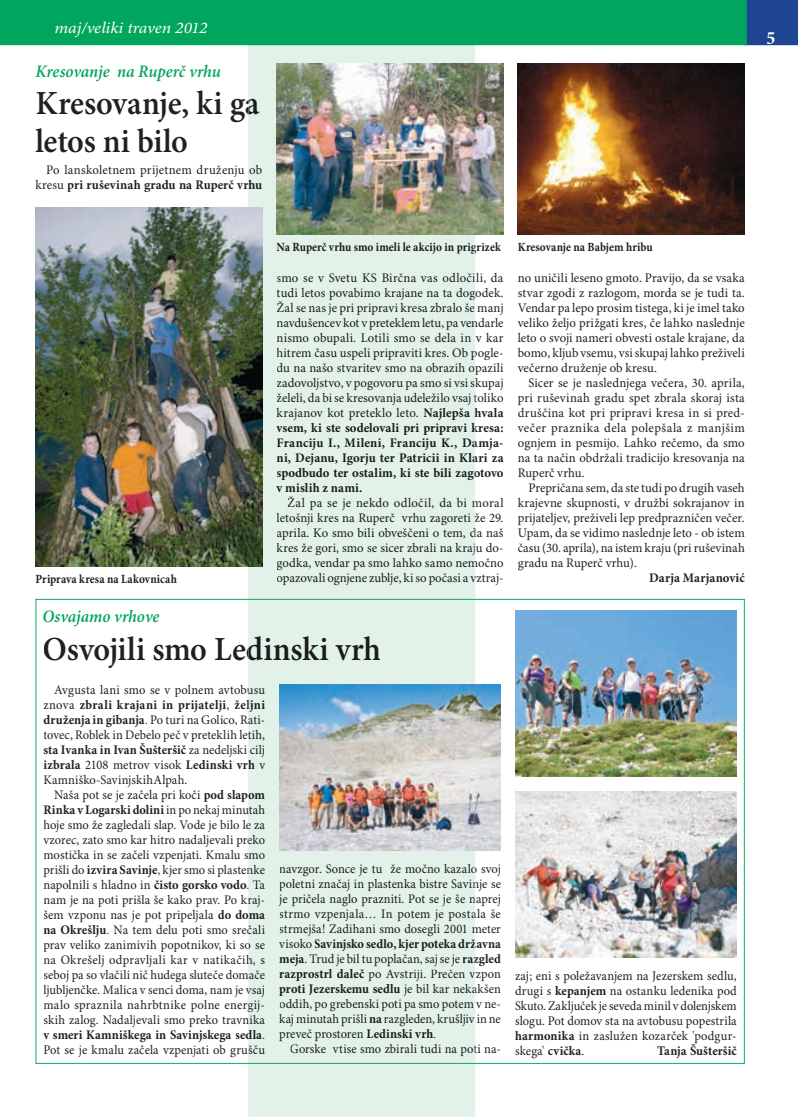
<style>
.page{position:relative;width:798px;height:1117px;background:#fff}
.page>*{position:absolute;margin:0;border:0;box-sizing:border-box;transform-origin:0 0}
.t1{font:600 33.75px/37.5px "Minion Pro";letter-spacing:-.005em;color:#231f20;scale:.95 1}
.t2{font:700 18.75px "Minion Pro";color:#fff;scale:.95 1}
.t3{font:italic 600 17.5px "Minion Pro";letter-spacing:-.005em;color:#00a65d;scale:.95 1}
.t4{font:italic 16.25px "Minion Pro";letter-spacing:-.005em;color:#fff;scale:1.08 1}
.t5{font:13.12px/15px "Minion Pro";letter-spacing:.005em;color:#231f20;text-align:justify;scale:.95 1}
.t6{font:13.12px/15px "Minion Pro";letter-spacing:.005em;color:#231f20;text-align:justify}
.t7{font:700 13.12px "Minion Pro";color:#231f20}
.t8{font:700 13.12px "Minion Pro";color:#231f20;scale:.95 1}
.t9{font:700 13.12px "Minion Pro";letter-spacing:.01em;color:#191c1b}
.t10{font:700 12.5px "Minion Pro";letter-spacing:.005em;color:#231f20;scale:.9 1}
.s1{font-weight:700}
.s2{color:#191c1b}
.s3{font-weight:700;color:#191c1b}
</style>
<div class="page">
<div style="left:248px;top:45px;width:227px;height:1071px;background:#e3f2e9"></div>
<div style="left:0;top:0;width:797px;height:45px;background:#00a65d"></div>
<svg style="left:248px;top:90px;width:13px;height:32px"></svg>
<svg style="left:248px;top:164px;width:14px;height:28px"></svg>
<div style="left:276px;top:272px;width:199px;height:208px;background:#e3f2e9"></div>
<div style="left:276px;top:482px;width:86px;height:10px;background:#e3f2e9"></div>
<div style="left:277px;top:496px;width:198px;height:89px;background:#e3f2e9"></div>
<img style="left:276px;top:64px;width:227px;height:170px">
<div style="left:277px;top:242px;width:198px;height:12px;background:#e3f2e9"></div>
<img style="left:517px;top:64px;width:227px;height:170px">
<img style="left:35px;top:207px;width:227px;height:359px">
<svg style="left:35px;top:598px;width:709px;height:465px"></svg>
<img style="left:279px;top:684px;width:221px;height:166px">
<img style="left:515px;top:610px;width:221px;height:166px">
<img style="left:515px;top:791px;width:221px;height:166px">
<div style="left:248px;top:635px;width:132px;height:33px;background:#e3f2e9"></div>
<p class="t4" style="left:54px;top:18px;width:143px">maj/veliki traven 2012</p>
<h3 class="t3" style="left:35px;top:60px;width:197px">Kresovanje na Ruperč vrhu</h3>
<h1 class="t1" style="left:35px;top:86px;width:237px">Kresovanje, ki ga letos ni bilo</h1>
<p class="t6" style="left:35px;top:162px;width:228px;text-align:right">Po lanskoletnem prijetnem druženju ob kresu <span class="s1">pri ruševinah gradu na Ruperč vrhu</span></p>
<p class="t10" style="left:35px;top:571px;width:159px">Priprava kresa na Lakovnicah</p>
<p class="t10" style="left:276px;top:239px;width:250px">Na Ruperč vrhu smo imeli le akcijo in prigrizek</p>
<p class="t10" style="left:517px;top:239px;width:151px">Kresovanje na Babjem hribu</p>
<p class="t6" style="left:276px;top:270px;width:228px">smo se v Svetu KS Birčna vas odločili, da tudi letos povabimo krajane na ta dogodek.<br>Žal se nas je pri pripravi kresa zbralo še manj navdušencev kot v preteklem letu, pa vendarle nismo obupali. Lotili smo se dela in v kar hitrem času uspeli pripraviti kres. Ob pogle&shy;du na našo stvaritev smo na obrazih opazili zadovoljstvo, v pogovoru pa smo si vsi skupaj želeli, da bi se kresovanja udeležilo vsaj toliko <span class="s2">krajanov kot preteklo leto.</span> <span class="s1">Najlepša hvala vsem, ki ste sodelovali pri pripravi kresa:<br>Franciju I., Mileni, Franciju K., Damja&shy;ni, Dejanu, Igorju ter Patricii in Klari za spodbudo ter ostalim, ki ste bili zagotovo</span></p>
<p class="t9" style="left:276px;top:480px;width:87px">v mislih z nami.</p>
<p class="t6" style="left:276px;top:495px;width:228px;text-indent:11px">Žal pa se je nekdo odločil, da bi moral letošnji kres na Ruperč vrhu zagoreti že 29. aprila. Ko smo bili obveščeni o tem, da naš kres že gori, smo se sicer zbrali na kraju do&shy;godka, vendar pa smo lahko samo nemočno opazovali ognjene zublje, ki so počasi a vztraj-</p>
<p class="t6" style="left:517px;top:270px;width:228px">no uničili leseno gmoto. Pravijo, da se vsaka stvar zgodi z razlogom, morda se je tudi ta.<br>Vendar pa lepo prosim tistega, ki je imel tako veliko željo prižgati kres, če lahko naslednje leto o svoji nameri obvesti ostale krajane, da bomo, kljub vsemu, vsi skupaj lahko preživeli večerno druženje ob kresu.</p>
<p class="t6" style="left:517px;top:375px;width:228px;text-indent:11px">Sicer se je naslednjega večera, 30. aprila, pri ruševinah gradu spet zbrala skoraj ista druščina kot pri pripravi kresa in si pred&shy;večer praznika dela polepšala z manjšim ognjem in pesmijo. Lahko rečemo, da smo na ta način obdržali tradicijo kresovanja na Ruperč vrhu.</p>
<p class="t6" style="left:517px;top:480px;width:228px;text-indent:11px">Prepričana sem, da ste tudi po drugih vaseh krajevne skupnosti, v družbi sokrajanov in prijateljev, preživeli lep predprazničen večer.<br>Upam, da se vidimo naslednje leto - ob istem času (30. aprila), na istem kraju (pri ruševinah gradu na Ruperč vrhu).</p>
<p class="t7" style="left:649px;top:570px;width:97px">Darja Marjanović</p>
<h3 class="t3" style="left:43px;top:606px;width:124px">Osvajamo vrhove</h3>
<h1 class="t1" style="left:43px;top:631px;width:357px">Osvojili smo Ledinski vrh</h1>
<p class="t5" style="left:43px;top:682px;width:235px;text-indent:11px">Avgusta lani smo se v polnem avtobusu znova <span class="s1">zbrali krajani in prijatelji</span>, <span class="s1">željni druženja in gibanja</span>. Po turi na Golico, Rati&shy;tovec, Roblek in Debelo peč v preteklih letih, <span class="s1">sta Ivanka in Ivan Šušteršič</span> za nedeljski cilj <span class="s1">izbrala</span> 2108 metrov visok <span class="s1">Ledinski vrh</span> <span class="s2">v </span>Kamniško-SavinjskihAlpah.</p>
<p class="t5" style="left:43px;top:787px;width:235px;text-indent:11px">Naša pot se je začela pri koči <span class="s1">pod slapom Rinka v Logarski dolini</span> in po nekaj minutah hoje smo že zagledali slap. Vode je bilo le za vzorec, zato smo kar hitro nadaljevali preko mostička in se začeli vzpenjati. Kmalu smo prišli do <span class="s1">izvira Savinje</span>, kjer smo si plastenke napolnili s hladno in <span class="s1">čisto gorsko vodo</span>. Ta nam je na poti prišla še kako prav. Po kraj&shy;šem vzponu nas je pot pripeljala <span class="s1">do doma na Okrešlju</span>. Na tem delu poti smo srečali prav veliko zanimivih popotnikov, ki so se na Okrešelj odpravljali kar v natikačih, s seboj pa so vlačili nič hudega sluteče domače ljubljenčke. Malica v senci doma, nam je vsaj malo spraznila nahrbtnike polne energij&shy;skih zalog. Nadaljevali smo preko travnika <span class="s1">v smeri Kamniškega in Savinjskega sedla</span><span class="s2">.<br></span>Pot se je kmalu začela vzpenjati ob grušču</p>
<p class="t5" style="left:279px;top:861px;width:235px">navzgor. Sonce je tu že močno kazalo svoj poletni značaj in plastenka bistre Savinje se je pričela naglo prazniti. Pot se je še naprej strmo vzpenjala… In potem je postala še strmejša! Zadihani smo dosegli 2001 meter <span class="s2">visoko</span> <span class="s1">Savinjsko sedlo, kjer poteka državna </span><span class="s3">meja</span><span class="s2">. Trud je bil tu poplačan, saj se je</span> <span class="s1">razgled </span><span class="s3">razprostrl daleč</span> po Avstriji. Prečen vzpon <span class="s3">proti Jezerskemu sedlu</span> je bil kar nekakšen oddih, po grebenski poti pa smo potem v ne&shy;<span class="s2">kaj minutah prišli</span> <span class="s3">na</span> razgleden, krušljiv in ne <span class="s2">preveč prostoren</span> <span class="s3">Ledinski vrh</span><span class="s2">.</span></p>
<p class="t5" style="left:290px;top:1041px;width:223px">Gorske vtise smo zbirali tudi na poti na-</p>
<p class="t5" style="left:515px;top:968px;width:235px">zaj; eni s poležavanjem na Jezerskem sedlu, drugi s <span class="s1">kepanjem</span> na ostanku ledenika pod Skuto. Zaključek je seveda minil v dolenjskem slogu. Pot domov sta na avtobusu popestrila <span class="s1">harmonika</span> in zaslužen kozarček 'podgur&shy;skega' <span class="s1">cvička</span>.</p>
<p class="t8" style="left:656px;top:1042px;width:85px">Tanja Šušteršič</p>
<h2 class="t2" style="left:766px;top:27px;width:11px">5</h2>
</div>
